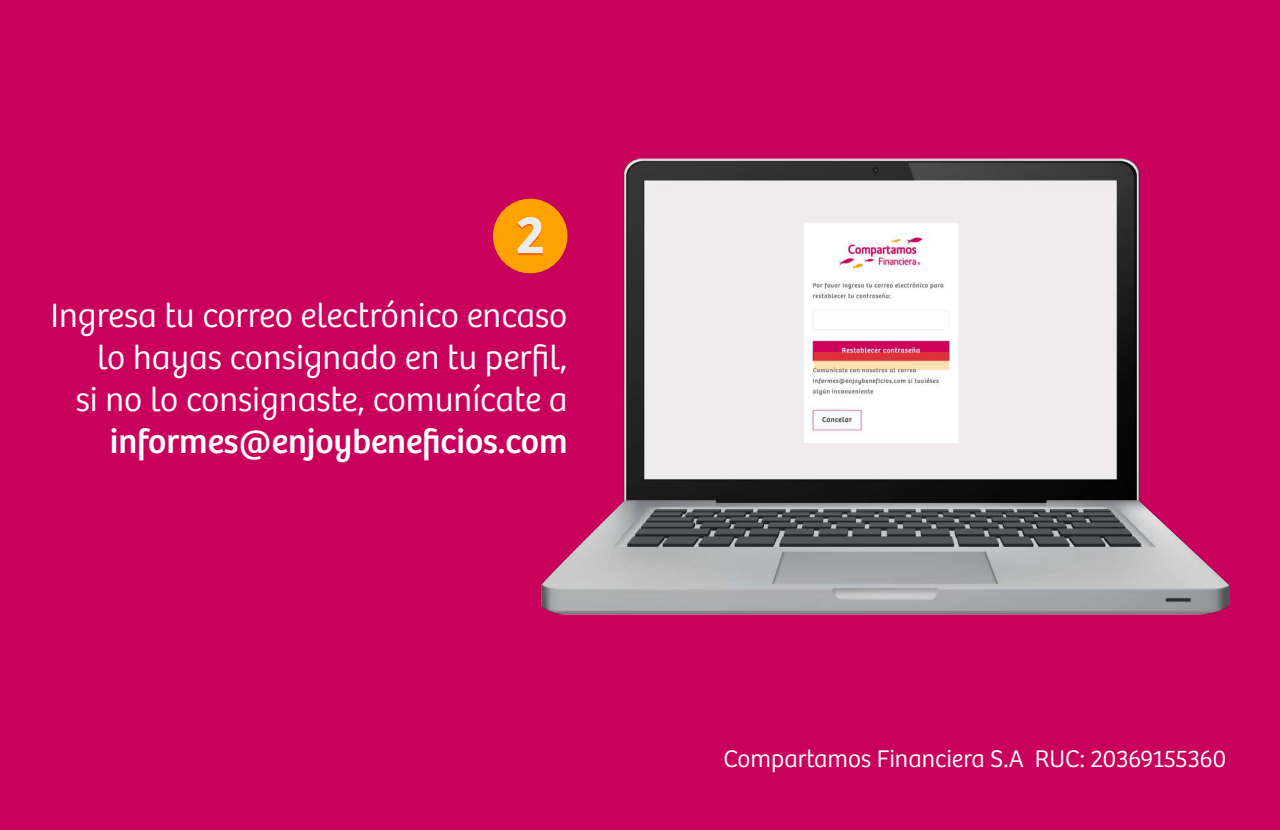
<style>
.page{position:relative;width:1280px;height:830px;background:#ca005d}
.page>*{position:absolute;margin:0;border:0;box-sizing:border-box;transform-origin:0 0}
.t1{font:300 35px/42px "Bree";color:#fff;text-align:right}
.t2{font:35px "Bree";color:#fff}
.t3{font:300 25px "Bree";color:#fff}
</style>
<div class="page">
<img style="left:499px;top:158px;width:731px;height:457px">
<div style="left:493px;top:199px;width:75px;height:74px;background:#ffa100;border-radius:50%"></div>
<svg style="left:518px;top:217px;width:25px;height:38px"></svg>
<svg style="left:814px;top:352px;width:135px;height:18px;background:#ea8a77"></svg>
<p class="t1" style="left:51px;top:295px;width:518px">Ingresa tu correo electrónico encaso lo hayas consignado en tu perfil,<br>si no lo consignaste, comunícate a</p>
<p class="t2" style="left:110px;top:420px;width:459px">informes@enjoybeneficios.com</p>
<p class="t3" style="left:723px;top:744px;width:504px">Compartamos Financiera S.A RUC: 20369155360</p>
</div>
